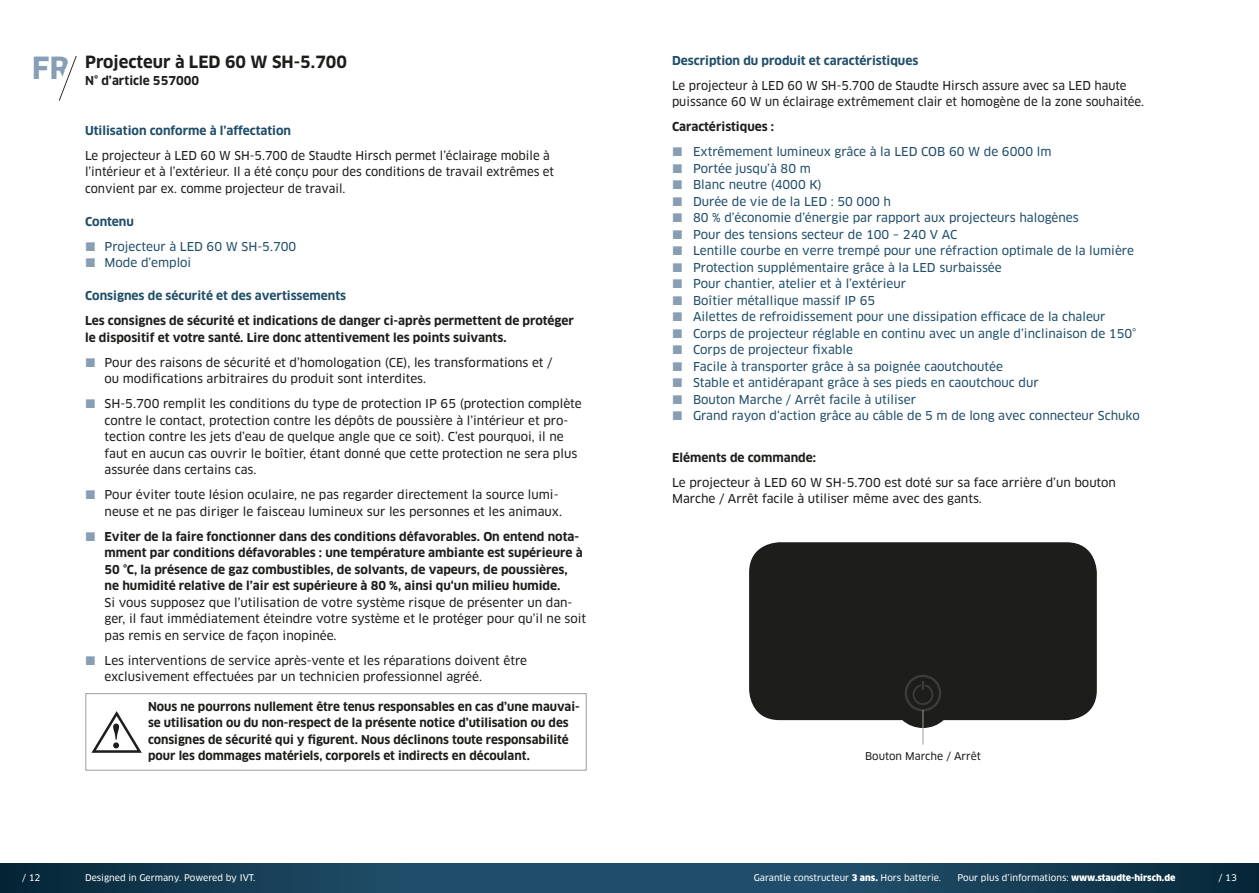
<style>
.page{position:relative;width:1259px;height:893px;background:#fff}
.page>*{position:absolute;margin:0;border:0;box-sizing:border-box;transform-origin:0 0}
.t1{font:700 16.5px "Clan OT";color:#1d1d1b}
.t2{font:12px/16.5px "Clan OT News";color:#1d1d1b}
.t3{font:12px/16.5px "Clan OT News";color:#204e6a}
.t4{font:700 12px/16.5px "Clan OT";color:#1d1d1b}
.t5{font:700 12px "Clan OT";color:#204e6a}
.t6{font:10.5px "Clan OT News";color:#1d1d1b}
.t7{font:9px "Clan OT News";color:#fff}
.s1{font-size:29.85px;color:#879eb4}
.s2{font-family:"Clan OT";font-weight:900}
</style>
<div class="page">
<svg style="left:0;top:863px;width:1259px;height:30px;background:#174159"></svg>
<svg style="left:59px;top:56px;width:18px;height:45px"></svg>
<svg style="left:91px;top:711px;width:51px;height:42px"></svg>
<div style="left:85px;top:693px;width:501px;height:78px;border:1px solid #9d9d9d"></div>
<div style="left:749px;top:542px;width:347px;height:186px;background:#1d1d1b"></div>
<div style="left:904px;top:675px;width:37px;height:36px;border:2px solid #3d3d3c;border-radius:50%"></div>
<svg style="left:912px;top:681px;width:21px;height:24px"></svg>
<hr style="left:922px;top:710px;width:1px;height:35px;background:#9d9d9d">
<h1 class="t1" style="left:32px;top:53px;width:317px"><span class="s1">FR</span> Projecteur à LED 60 W SH-5.700</h1>
<p class="t4" style="left:85px;top:72px;width:116px">N° d’article 557000</p>
<p class="t5" style="left:85px;top:123px;width:208px">Utilisation conforme à l’affectation</p>
<p class="t2" style="left:85px;top:147px;width:470px">Le projecteur à LED 60 W SH-5.700 de Staudte Hirsch permet l’éclairage mobile à l’intérieur et à l’extérieur. Il a été conçu pour des conditions de travail extrêmes et convient par ex. comme projecteur de travail.</p>
<p class="t5" style="left:85px;top:214px;width:50px">Contenu</p>
<p class="t3" style="left:105px;top:238px;width:193px">Projecteur à LED 60 W SH-5.700<br>Mode d’emploi</p>
<p class="t5" style="left:85px;top:289px;width:263px">Consignes de sécurité et des avertissements</p>
<p class="t4" style="left:85px;top:313px;width:490px">Les consignes de sécurité et indications de danger ci-après permettent de protéger le dispositif et votre santé. Lire donc attentivement les points suivants.</p>
<p class="t2" style="left:105px;top:354px;width:449px">Pour des raisons de sécurité et d’homologation (CE), les transformations et / ou modifications arbitraires du produit sont interdites.</p>
<p class="t2" style="left:105px;top:396px;width:479px">SH-5.700 remplit les conditions du type de protection IP 65 (protection complète contre le contact, protection contre les dépôts de poussière à l’intérieur et pro&shy;tection contre les jets d’eau de quelque angle que ce soit). C’est pourquoi, il ne faut en aucun cas ouvrir le boîtier, étant donné que cette protection ne sera plus assurée dans certains cas.</p>
<p class="t2" style="left:105px;top:487px;width:459px">Pour éviter toute lésion oculaire, ne pas regarder directement la source lumi&shy;neuse et ne pas diriger le faisceau lumineux sur les personnes et les animaux.</p>
<p class="t4" style="left:105px;top:528px;width:479px">Eviter de la faire fonctionner dans des conditions défavorables. On entend nota&shy;mment par conditions défavorables : une température ambiante est supérieure à 50 °C, la présence de gaz combustibles, de solvants, de vapeurs, de poussières, ne humidité relative de l’air est supérieure à 80 %, ainsi qu‘un milieu humide.</p>
<p class="t2" style="left:105px;top:594px;width:483px">Si vous supposez que l’utilisation de votre système risque de présenter un dan&shy;ger, il faut immédiatement éteindre votre système et le protéger pour qu’il ne soit pas remis en service de façon inopinée.</p>
<p class="t2" style="left:105px;top:652px;width:424px">Les interventions de service après-vente et les réparations doivent être exclusivement effectuées par un technicien professionnel agréé.</p>
<p class="t4" style="left:148px;top:698px;width:433px">Nous ne pourrons nullement être tenus responsables en cas d’une mauvai&shy;se utilisation ou du non-respect de la présente notice d’utilisation ou des consignes de sécurité qui y figurent. Nous déclinons toute responsabilité pour les dommages matériels, corporels et indirects en découlant.</p>
<p class="t5" style="left:672px;top:53px;width:248px">Description du produit et caractéristiques</p>
<p class="t2" style="left:672px;top:77px;width:473px">Le projecteur à LED 60 W SH-5.700 de Staudte Hirsch assure avec sa LED haute puissance 60 W un éclairage extrêmement clair et homogène de la zone souhaitée.</p>
<p class="t4" style="left:672px;top:119px;width:104px">Caractéristiques :</p>
<p class="t3" style="left:693px;top:144px;width:448px">Extrêmement lumineux grâce à la LED COB 60 W de 6000 lm<br>Portée jusqu’à 80 m<br>Blanc neutre (4000 K)<br>Durée de vie de la LED : 50 000 h<br>80 % d’économie d’énergie par rapport aux projecteurs halogènes<br>Pour des tensions secteur de 100 – 240 V AC<br>Lentille courbe en verre trempé pour une réfraction optimale de la lumière Protection supplémentaire grâce à la LED surbaissée<br>Pour chantier, atelier et à l’extérieur<br>Boîtier métallique massif IP 65<br>Ailettes de refroidissement pour une dissipation efficace de la chaleur Corps de projecteur réglable en continu avec un angle d’inclinaison de 150° Corps de projecteur fixable<br>Facile à transporter grâce à sa poignée caoutchoutée<br>Stable et antidérapant grâce à ses pieds en caoutchouc dur<br>Bouton Marche / Arrêt facile à utiliser<br>Grand rayon d‘action grâce au câble de 5 m de long avec connecteur Schuko</p>
<p class="t4" style="left:672px;top:449px;width:146px">Eléments de commande:</p>
<p class="t2" style="left:672px;top:474px;width:445px">Le projecteur à LED 60 W SH-5.700 est doté sur sa face arrière d’un bouton<br>Marche / Arrêt facile à utiliser même avec des gants.</p>
<p class="t6" style="left:865px;top:750px;width:117px">Bouton Marche / Arrêt</p>
<p class="t7" style="left:85px;top:872px;width:172px">Designed in Germany. Powered by IVT.</p>
<p class="t7" style="left:753px;top:872px;width:189px">Garantie constructeur <span class="s2">3 ans.</span> Hors batterie.</p>
<p class="t7" style="left:957px;top:872px;width:220px">Pour plus d’informations: <span class="s2">www.staudte-hirsch.de</span></p>
<p class="t7" style="left:22px;top:872px;width:20px">/ 12</p>
<p class="t7" style="left:1218px;top:872px;width:20px">/ 13</p>
</div>
